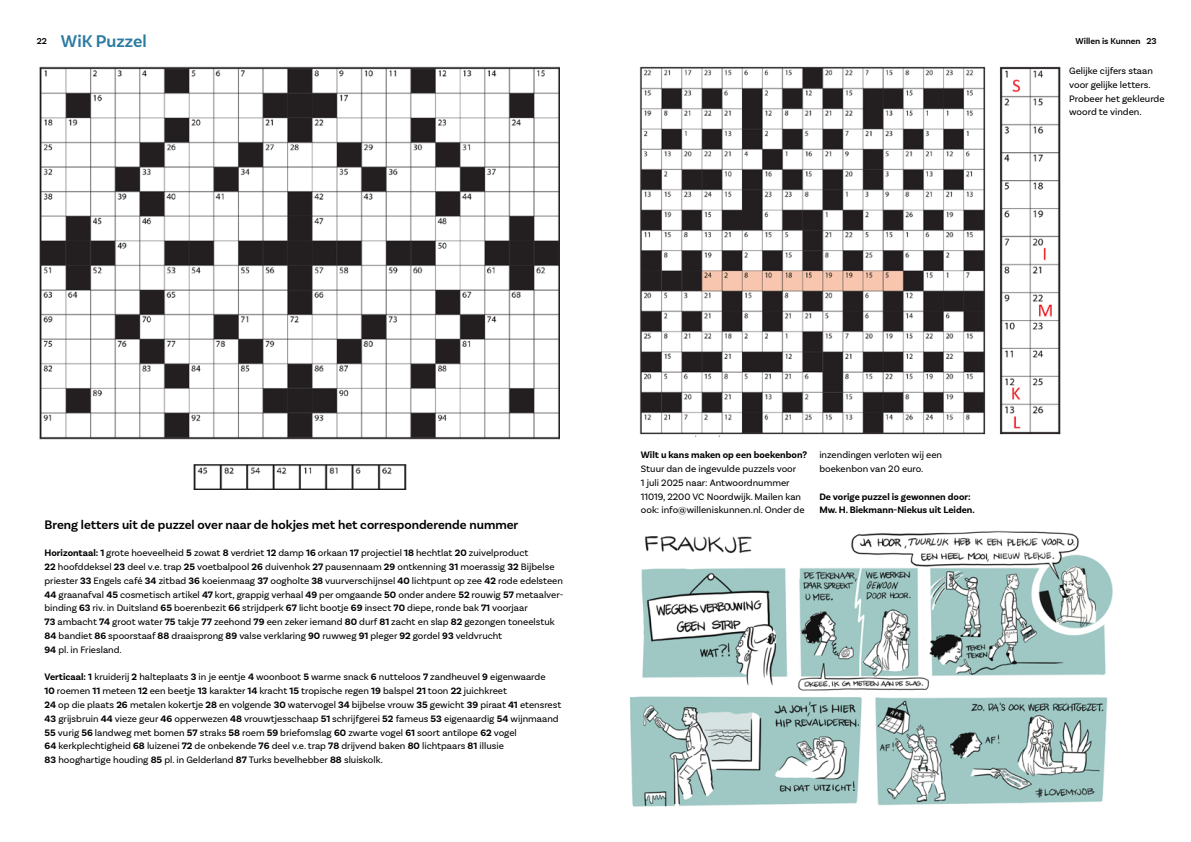
<style>
.page{position:relative;width:1191px;height:842px;background:#fff}
.page>*{position:absolute;margin:0;border:0;box-sizing:border-box;transform-origin:0 0}
.t1{font:600 17.8px "Basic Sans";color:#2b7aa1}
.t2{font:600 13px "Basic Sans";color:#000}
.t3{font:9.8px/13.8px "Basic Sans";color:#000}
.t4{font:700 9.8px/13.8px "Basic Sans";color:#000}
.t5{font:600 9px "Basic Sans";color:#000}
.s1{font-weight:700}
</style>
<div class="page">
<img style="left:630px;top:530px;width:483px;height:277px">
<img style="left:39px;top:67px;width:520px;height:422px">
<img style="left:639px;top:66px;width:422px;height:371px">
<div style="left:641px;top:508px;width:160px;height:51px;background:#fff"></div>
<img style="left:630px;top:530px;width:122px;height:29px">
<h1 class="t1" style="left:37px;top:30px;width:111px"><sup>22</sup> WiK Puzzel</h1>
<p class="t5" style="left:1075px;top:36px;width:83px">Willen is Kunnen 23</p>
<p class="t3" style="left:1069px;top:64px;width:97px">Gelijke cijfers staan voor gelijke letters.<br>Probeer het gekleurde woord te vinden.</p>
<h2 class="t2" style="left:45px;top:516px;width:475px">Breng letters uit de puzzel over naar de hokjes met het corresponderende nummer</h2>
<p class="t3" style="left:45px;top:546px;width:520px"><span class="s1">Horizontaal: 1</span> grote hoeveelheid <span class="s1">5</span> zowat <span class="s1">8</span> verdriet <span class="s1">12</span> damp <span class="s1">16</span> orkaan <span class="s1">17</span> projectiel <span class="s1">18</span> hechtlat <span class="s1">20</span> zuivelproduct<br><span class="s1">22</span> hoofddeksel <span class="s1">23</span> deel v.e. trap <span class="s1">25</span> voetbalpool <span class="s1">26</span> duivenhok <span class="s1">27</span> pausennaam <span class="s1">29</span> ontkenning <span class="s1">31</span> moerassig <span class="s1">32</span> Bijbelse priester <span class="s1">33</span> Engels café <span class="s1">34</span> zitbad <span class="s1">36</span> koeienmaag <span class="s1">37</span> oogholte <span class="s1">38</span> vuurverschijnsel <span class="s1">40</span> lichtpunt op zee <span class="s1">42</span> rode edelsteen <span class="s1">44</span> graanafval <span class="s1">45</span> cosmetisch artikel <span class="s1">47</span> kort, grappig verhaal <span class="s1">49</span> per omgaande <span class="s1">50</span> onder andere <span class="s1">52</span> rouwig <span class="s1">57</span> metaalver&shy;binding <span class="s1">63</span> riv. in Duitsland <span class="s1">65</span> boerenbezit <span class="s1">66</span> strijdperk <span class="s1">67</span> licht bootje <span class="s1">69</span> insect <span class="s1">70</span> diepe, ronde bak <span class="s1">71</span> voorjaar<br><span class="s1">73</span> ambacht <span class="s1">74</span> groot water <span class="s1">75</span> takje <span class="s1">77</span> zeehond <span class="s1">79</span> een zeker iemand <span class="s1">80</span> durf <span class="s1">81</span> zacht en slap <span class="s1">82</span> gezongen toneelstuk <span class="s1">84</span> bandiet <span class="s1">86</span> spoorstaaf <span class="s1">88</span> draaisprong <span class="s1">89</span> valse verklaring <span class="s1">90</span> ruwweg <span class="s1">91</span> pleger <span class="s1">92</span> gordel <span class="s1">93</span> veldvrucht<br><span class="s1">94</span> pl. in Friesland.</p>
<p class="t3" style="left:45px;top:670px;width:518px"><span class="s1">Verticaal: 1</span> kruiderij <span class="s1">2</span> halteplaats <span class="s1">3</span> in je eentje <span class="s1">4</span> woonboot <span class="s1">5</span> warme snack <span class="s1">6</span> nutteloos <span class="s1">7</span> zandheuvel <span class="s1">9</span> eigenwaarde<br><span class="s1">10</span> roemen <span class="s1">11</span> meteen <span class="s1">12</span> een beetje <span class="s1">13</span> karakter <span class="s1">14</span> kracht <span class="s1">15</span> tropische regen <span class="s1">19</span> balspel <span class="s1">21</span> toon <span class="s1">22</span> juichkreet<br><span class="s1">24</span> op die plaats <span class="s1">26</span> metalen kokertje <span class="s1">28</span> en volgende <span class="s1">30</span> watervogel <span class="s1">34</span> bijbelse vrouw <span class="s1">35</span> gewicht <span class="s1">39</span> piraat <span class="s1">41</span> etensrest <span class="s1">43</span> grijsbruin <span class="s1">44</span> vieze geur <span class="s1">46</span> opperwezen <span class="s1">48</span> vrouwtjesschaap <span class="s1">51</span> schrijfgerei <span class="s1">52</span> fameus <span class="s1">53</span> eigenaardig <span class="s1">54</span> wijnmaand <span class="s1">55</span> vurig <span class="s1">56</span> landweg met bomen <span class="s1">57</span> straks <span class="s1">58</span> roem <span class="s1">59</span> briefomslag <span class="s1">60</span> zwarte vogel <span class="s1">61</span> soort antilope <span class="s1">62</span> vogel<br><span class="s1">64</span> kerkplechtigheid <span class="s1">68</span> luizenei <span class="s1">72</span> de onbekende <span class="s1">76</span> deel v.e. trap <span class="s1">78</span> drijvend baken <span class="s1">80</span> lichtpaars <span class="s1">81</span> illusie<br><span class="s1">83</span> hooghartige houding <span class="s1">85</span> pl. in Gelderland <span class="s1">87</span> Turks bevelhebber <span class="s1">88</span> sluiskolk.</p>
<p class="t4" style="left:641px;top:448px;width:168px">Wilt u kans maken op een boekenbon?</p>
<p class="t3" style="left:641px;top:462px;width:165px">Stuur dan de ingevulde puzzels voor<br>1 juli 2025 naar: Antwoordnummer 11019, 2200 VC Noordwijk. Mailen kan ook: info@willeniskunnen.nl. Onder de</p>
<p class="t3" style="left:819px;top:448px;width:124px">inzendingen verloten wij een boekenbon van 20 euro.</p>
<p class="t4" style="left:819px;top:489px;width:157px">De vorige puzzel is gewonnen door:<br>Mw. H. Biekmann-Niekus uit Leiden.</p>
</div>
